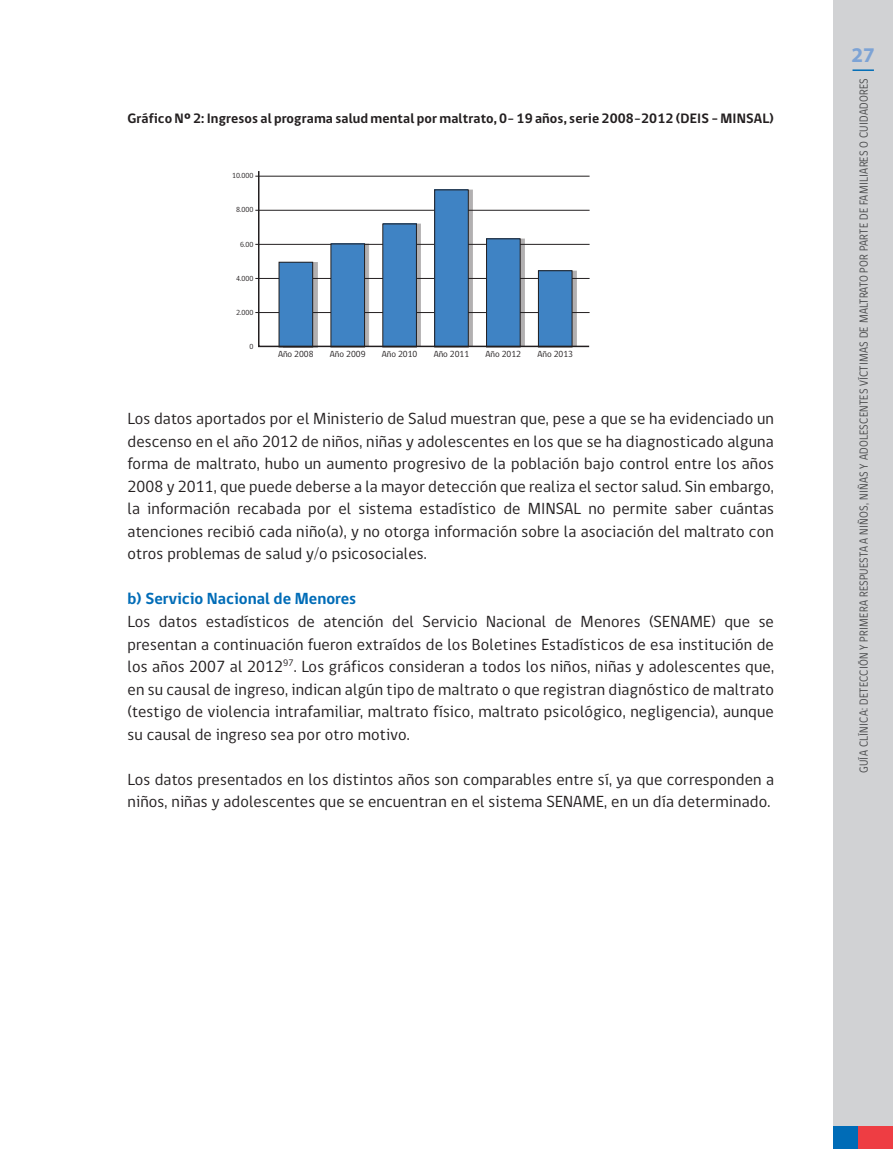
<style>
.page{position:relative;width:893px;height:1149px;background:#fff}
.page>*{position:absolute;margin:0;border:0;box-sizing:border-box;transform-origin:0 0}
.t1{font:700 21px "Myriad Pro";color:#7da3d5}
.t2{font:16.5px/22.5px "gob CL";letter-spacing:.01em;color:#231f20;text-align:justify}
.t3{font:700 16.5px "gob CL";color:#006cb7}
.t4{font:700 13.95px "gob CL";letter-spacing:.01em;color:#231f20}
.t5{font:12px "gob CL";letter-spacing:.025em;color:#4b4c4d;scale:.9 1}
.t6{font:9px "gob CL";color:#231f20}
.t7{font:7.5px "gob CL";color:#231f20}
</style>
<div class="page">
<div style="left:833px;top:0;width:60px;height:1148px;background:#d1d2d4"></div>
<div style="left:833px;top:1125px;width:25px;height:23px;background:#006cb7"></div>
<div style="left:858px;top:1125px;width:35px;height:23px;background:#ee3d43"></div>
<hr style="left:852px;top:69px;width:22px;height:2px;background:#006cb7">
<hr style="left:255px;top:176px;width:335px;height:1px;background:#231f20">
<hr style="left:255px;top:210px;width:335px;height:1px;background:#231f20">
<hr style="left:255px;top:244px;width:335px;height:1px;background:#231f20">
<hr style="left:255px;top:278px;width:335px;height:1px;background:#231f20">
<hr style="left:255px;top:312px;width:335px;height:1px;background:#231f20">
<svg style="left:257px;top:171px;width:333px;height:177px"></svg>
<p class="t4" style="left:128px;top:109px;width:648px">Gráfico Nº 2: Ingresos al programa salud mental por maltrato, 0- 19 años, serie 2008-2012 (DEIS – MINSAL)</p>
<p class="t7" style="left:232px;top:171px;width:23px">10.000</p>
<p class="t7" style="left:236px;top:205px;width:19px">8.000</p>
<p class="t7" style="left:240px;top:239px;width:15px">6.00</p>
<p class="t7" style="left:236px;top:273px;width:19px">4.000</p>
<p class="t7" style="left:236px;top:307px;width:19px">2.000</p>
<p class="t7" style="left:250px;top:341px;width:6px">0</p>
<p class="t6" style="left:278px;top:348px;width:37px">Año 2008</p>
<p class="t6" style="left:330px;top:348px;width:37px">Año 2009</p>
<p class="t6" style="left:382px;top:348px;width:37px">Año 2010</p>
<p class="t6" style="left:434px;top:348px;width:37px">Año 2011</p>
<p class="t6" style="left:486px;top:348px;width:37px">Año 2012</p>
<p class="t6" style="left:537px;top:348px;width:37px">Año 2013</p>
<p class="t2" style="left:128px;top:408px;width:648px">Los datos aportados por el Ministerio de Salud muestran que, pese a que se ha evidenciado un descenso en el año 2012 de niños, niñas y adolescentes en los que se ha diagnosticado alguna forma de maltrato, hubo un aumento progresivo de la población bajo control entre los años 2008 y 2011, que puede deberse a la mayor detección que realiza el sector salud. Sin embargo, la información recabada por el sistema estadístico de MINSAL no permite saber cuántas atenciones recibió cada niño(a), y no otorga información sobre la asociación del maltrato con otros problemas de salud y/o psicosociales.</p>
<p class="t3" style="left:128px;top:587px;width:230px">b) Servicio Nacional de Menores</p>
<p class="t2" style="left:128px;top:610px;width:648px">Los datos estadísticos de atención del Servicio Nacional de Menores (SENAME) que se presentan a continuación fueron extraídos de los Boletines Estadísticos de esa institución de los años 2007 al 2012<sup>97</sup>. Los gráficos consideran a todos los niños, niñas y adolescentes que, en su causal de ingreso, indican algún tipo de maltrato o que registran diagnóstico de maltrato (testigo de violencia intrafamiliar, maltrato físico, maltrato psicológico, negligencia), aunque su causal de ingreso sea por otro motivo.</p>
<p class="t2" style="left:128px;top:768px;width:648px">Los datos presentados en los distintos años son comparables entre sí, ya que corresponden a niños, niñas y adolescentes que se encuentran en el sistema SENAME, en un día determinado.</p>
<p class="t1" style="left:851px;top:41px;width:25px">27</p>
<p class="t5" style="left:855px;top:773px;width:773px;rotate:-90deg">GUÍA CLÍNICA: Detección y pri mera respuesta a ni ños, ni ñas y adolescentes vícti mas de maltrato por parte de familiares o cuidadores</p>
</div>
